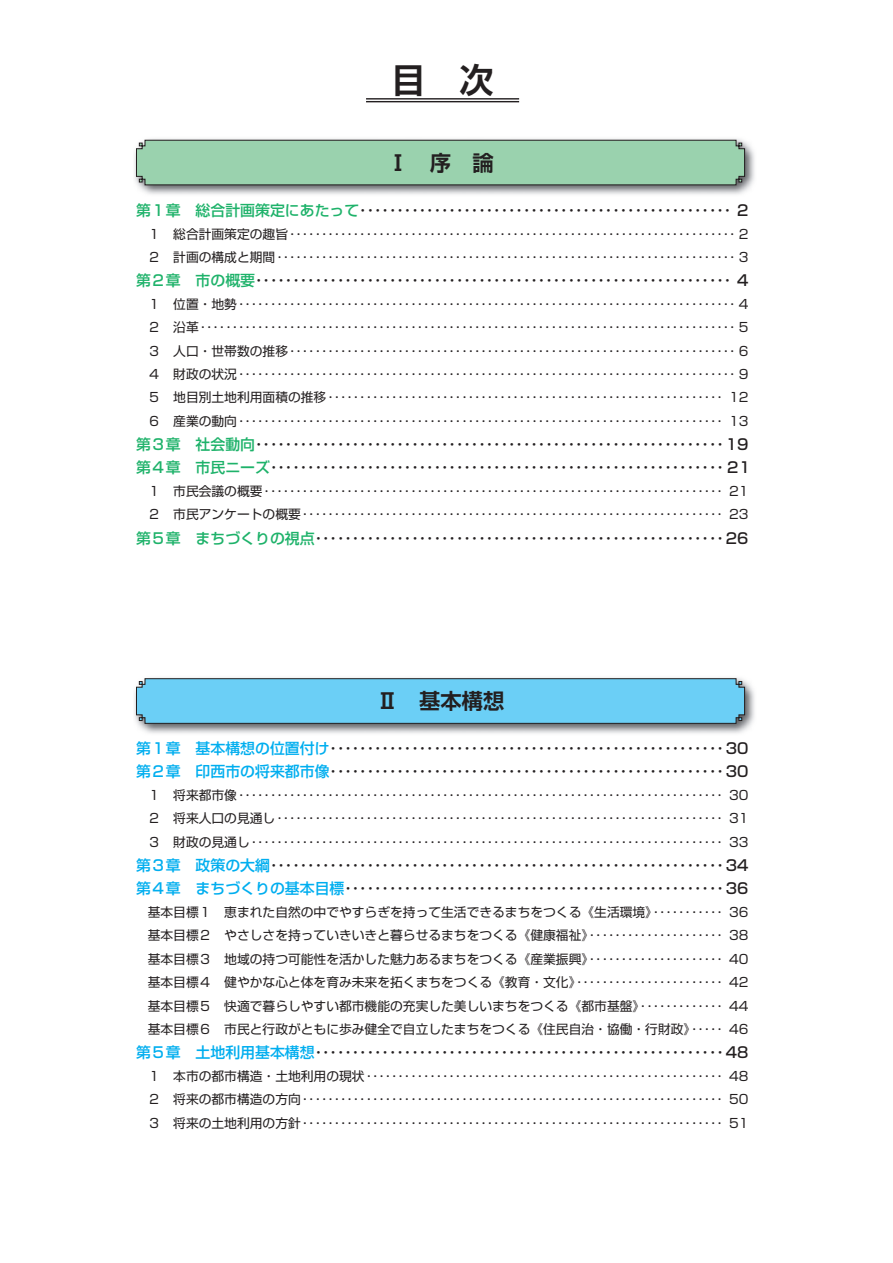
<style>
.page{position:relative;width:893px;height:1263px;background:#fff}
.page>*{position:absolute;margin:0;border:0;box-sizing:border-box;transform-origin:0 0}
.t1{font:700 34.05px "Shin Go Pr 6 De";color:#231f20}
.t2{font:700 21.3px "Shin Go Pr 6 De";color:#231f20}
.t3{font:500 14.85px/23.4px "Shin Go Pr 6";color:#231f20}
.t4{font:12.75px/23.4px "Shin Go Pr 6";color:#231f20;text-align:justify}
.s1{color:#1eb26a}
.s2{color:#00aeef}
</style>
<div class="page">
<hr style="left:366px;top:98px;width:153px;height:2px;background:#231f20">
<hr style="left:366px;top:101px;width:153px;height:1px;background:#231f20">
<img style="left:134px;top:138px;width:621px;height:57px">
<svg style="left:136px;top:139px;width:609px;height:47px;background:#95c7a7"></svg>
<img style="left:134px;top:677px;width:621px;height:57px">
<svg style="left:136px;top:678px;width:609px;height:46px;background:#68c5ea"></svg>
<p class="t1" style="left:392px;top:52px;width:104px">目　次</p>
<p class="t2" style="left:387px;top:145px;width:108px">Ⅰ　序　論</p>
<p class="t3" style="left:136px;top:198px;width:614px"><span class="s1">第１章　総合計画策定にあたって</span>･･････････････････････････････････････････････････ 2</p>
<p class="t4" style="left:148px;top:221px;width:602px">１　総合計画策定の趣旨 ･･････････････････････････････････････････････････････････････････････ 2<br>２　計画の構成と期間 ････････････････････････････････････････････････････････････････････････ 3</p>
<p class="t3" style="left:136px;top:268px;width:614px"><span class="s1">第２章　市の概要</span>････････････････････････････････････････････････････････････････ 4</p>
<p class="t4" style="left:148px;top:291px;width:602px">１　位置・地勢 ･･････････････････････････････････････････････････････････････････････････････ 4<br>２　沿革 ････････････････････････････････････････････････････････････････････････････････････ 5<br>３　人口・世帯数の推移 ･･････････････････････････････････････････････････････････････････････ 6<br>４　財政の状況 ･･････････････････････････････････････････････････････････････････････････････ 9<br>５　地目別土地利用面積の推移 ･･････････････････････････････････････････････････････････････ 12<br>６　産業の動向 ････････････････････････････････････････････････････････････････････････････ 13</p>
<p class="t3" style="left:136px;top:432px;width:616px"><span class="s1">第３章　社会動向</span>･･･････････････････････････････････････････････････････････････19<span class="s1">第４章　市民ニーズ</span>･････････････････････････････････････････････････････････････ 21</p>
<p class="t4" style="left:148px;top:478px;width:602px">１　市民会議の概要 ････････････････････････････････････････････････････････････････････････ 21<br>２　市民アンケートの概要 ･･････････････････････････････････････････････････････････････････ 23</p>
<p class="t3" style="left:136px;top:525px;width:614px"><span class="s1">第５章　まちづくりの視点</span>･･･････････････････････････････････････････････････････26</p>
<p class="t2" style="left:377px;top:683px;width:129px">Ⅱ　基本構想</p>
<p class="t3" style="left:136px;top:736px;width:614px"><span class="s2">第１章　基本構想の位置付け</span>･････････････････････････････････････････････････････30<span class="s2">第２章　印西市の将来都市像</span>･････････････････････････････････････････････････････30</p>
<p class="t4" style="left:148px;top:783px;width:602px">１　将来都市像 ････････････････････････････････････････････････････････････････････････････ 30<br>２　将来人口の見通し ･･････････････････････････････････････････････････････････････････････ 31<br>３　財政の見通し ･･････････････････････････････････････････････････････････････････････････ 33</p>
<p class="t3" style="left:136px;top:853px;width:614px"><span class="s2">第３章　政策の大綱</span>･････････････････････････････････････････････････････････････34<span class="s2">第４章　まちづくりの基本目標</span>･･･････････････････････････････････････････････････36</p>
<p class="t4" style="left:148px;top:899px;width:602px">基本目標１　恵まれた自然の中でやすらぎを持って生活できるまちをつくる《生活環境》･･･････････ 36基本目標２　やさしさを持っていきいきと暮らせるまちをつくる《健康福祉》･････････････････････ 38基本目標３　地域の持つ可能性を活かした魅力あるまちをつくる《産業振興》･････････････････････ 40基本目標４　健やかな心と体を育み未来を拓くまちをつくる《教育・文化》･･･････････････････････ 42基本目標５　快適で暮らしやすい都市機能の充実した美しいまちをつくる《都市基盤》･････････････ 44基本目標６　市民と行政がともに歩み健全で自立したまちをつくる《住民自治・協働・行財政》･････ 46</p>
<p class="t3" style="left:136px;top:1040px;width:614px"><span class="s2">第５章　土地利用基本構想</span>･･･････････････････････････････････････････････････････48</p>
<p class="t4" style="left:148px;top:1063px;width:602px">１　本市の都市構造・土地利用の現状 ････････････････････････････････････････････････････････ 48<br>２　将来の都市構造の方向 ･･････････････････････････････････････････････････････････････････ 50<br>３　将来の土地利用の方針 ･･････････････････････････････････････････････････････････････････ 51</p>
</div>
